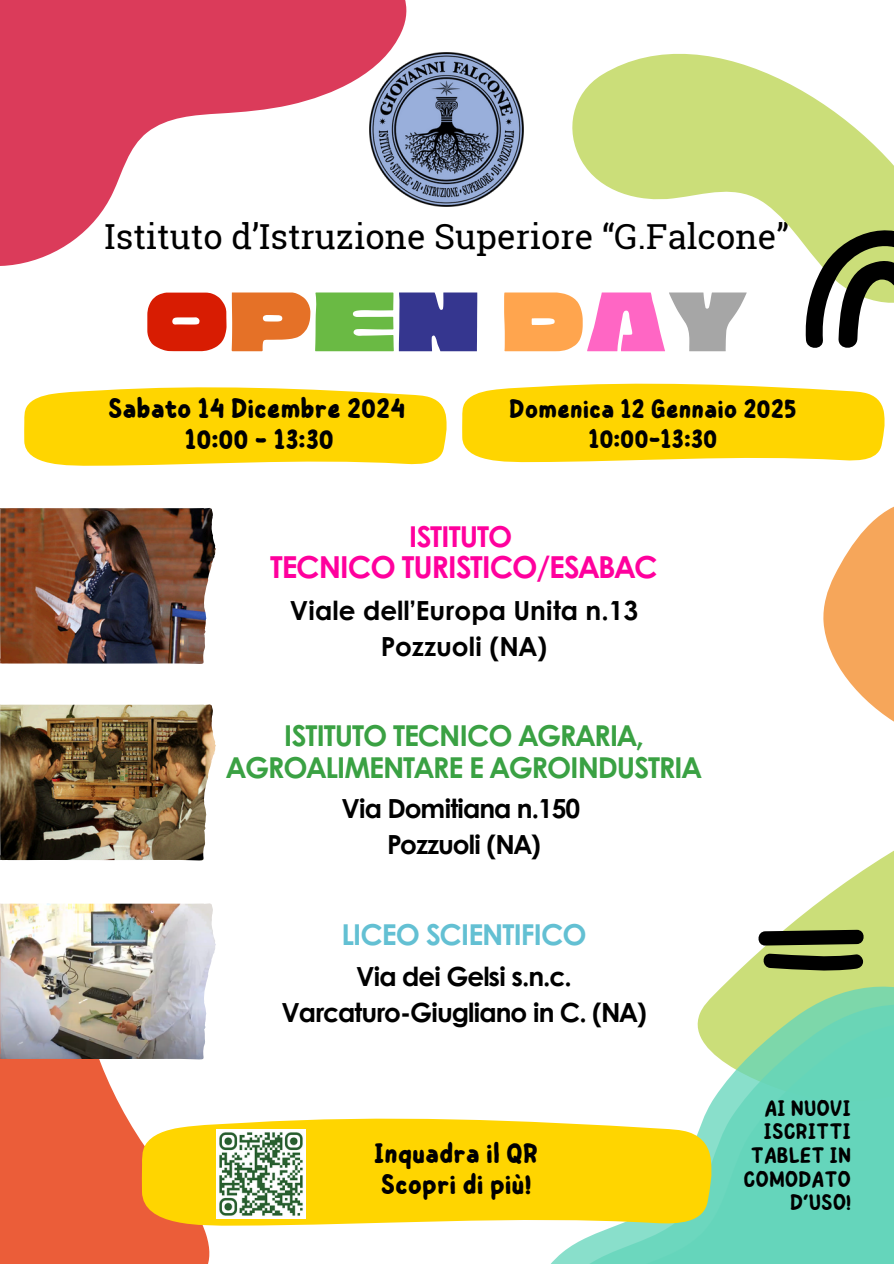
<style>
.page{position:relative;width:894px;height:1264px;background:#fff}
.page>*{position:absolute;margin:0;border:0;box-sizing:border-box;transform-origin:0 0}
.t1{font:93.3px "Cubao Free Wide";color:#d81c02}
.t2{font:34.5px "Roboto Slab";color:#000}
.t3{font:700 30.3px "Century Gothic";letter-spacing:-.04em;color:#ff009d}
.t4{font:700 28.8px/31.5px "Century Gothic";letter-spacing:-.04em;color:#3aa143;text-align:center}
.t5{font:700 28.8px "Century Gothic";letter-spacing:-.04em;color:#63c0d3}
.t6{font:700 28.8px "Century Gothic";letter-spacing:-.04em;color:#ff009d}
.t7{font:700 28.2px/31.5px "Childos Arabic";color:#000;text-align:center}
.t8{font:700 26.7px/30.3px "Childos Arabic";color:#000;text-align:center}
.t9{font:700 26.25px/36px "Century Gothic";letter-spacing:-.04em;color:#000;text-align:center}
.t10{font:700 26.25px/36px "Century Gothic";color:#000;text-align:center}
.t11{font:600 22.5px/23.7px "Childos Arabic";color:#000;text-align:right}
.s1{color:#e57127}
.s2{color:#6aba44}
.s3{color:#35368f}
.s4{color:#ffa54e}
.s5{color:#ff66c4}
.s6{color:#a6a6a6}
</style>
<div class="page">
<img style="left:412px;top:53px;width:111px;height:154px">
<img style="left:0;top:508px;width:216px;height:156px">
<img style="left:0;top:704px;width:216px;height:156px">
<svg style="left:828px;top:851px;width:65px;height:44px"></svg>
<svg style="left:805px;top:895px;width:88px;height:18px;background:#d1e28a"></svg>
<svg style="left:785px;top:913px;width:108px;height:18px;background:#cfe084"></svg>
<svg style="left:551px;top:931px;width:342px;height:332px"></svg>
<svg style="left:0;top:1059px;width:210px;height:204px;fill:#eb5d39"></svg>
<img style="left:0;top:903px;width:216px;height:156px">
<svg style="left:0;top:0;width:412px;height:266px;fill:#db3b5a"></svg>
<svg style="left:572px;top:53px;width:321px;height:192px;fill:#cbde79"></svg>
<svg style="left:462px;top:383px;width:423px;height:80px;background:#ffd918"></svg>
<svg style="left:755px;top:444px;width:138px;height:277px"></svg>
<svg style="left:804px;top:216px;width:89px;height:132px"></svg>
<svg style="left:756px;top:929px;width:109px;height:16px;background:#25271d"></svg>
<svg style="left:761px;top:953px;width:101px;height:19px;background:#393f22"></svg>
<svg style="left:24px;top:387px;width:423px;height:79px;background:#ffd918"></svg>
<svg style="left:142px;top:1114px;width:570px;height:112px;background:#fcd922"></svg>
<img style="left:216px;top:1129px;width:89px;height:89px">
<h2 class="t2" style="left:104px;top:213px;width:685px">Istituto d’Istruzione Superiore “G.Falcone”</h2>
<p class="t1" style="left:145px;top:276px;width:605px">O<span class="s1">P</span><span class="s2">E</span><span class="s3">N</span> <span class="s4">D</span><span class="s5">A</span><span class="s6">Y</span></p>
<p class="t7" style="left:108px;top:393px;width:298px">Sabato 14 Dicembre 2024<br>10:00 - 13:30</p>
<p class="t8" style="left:509px;top:394px;width:289px">Domenica 12 Gennaio 2025<br>10:00-13:30</p>
<p class="t6" style="left:409px;top:514px;width:105px">ISTITUTO</p>
<p class="t3" style="left:270px;top:544px;width:389px">TECNICO TURISTICO/ESABAC</p>
<h4 class="t10" style="left:290px;top:591px;width:350px">Viale dell’Europa Unita n.13<br>Pozzuoli (NA)</h4>
<h3 class="t4" style="left:226px;top:719px;width:477px">ISTITUTO TECNICO AGRARIA,<br>AGROALIMENTARE E AGROINDUSTRIA</h3>
<h5 class="t9" style="left:341px;top:789px;width:240px">Via Domitiana n.150<br>Pozzuoli (NA)</h5>
<p class="t5" style="left:341px;top:912px;width:247px">LICEO SCIENTIFICO</p>
<h3 class="t9" style="left:281px;top:956px;width:367px">Via dei Gelsi s.n.c.<br>Varcaturo-Giugliano in C. (NA)</h3>
<h5 class="t7" style="left:373px;top:1137px;width:166px;text-align:left">Inquadra il QR<br>Scopri di più!</h5>
<p class="t11" style="left:743px;top:1096px;width:109px">AI NUOVI<br>ISCRITTI<br>TABLET IN<br>COMODATO<br>D’USO!</p>
</div>
